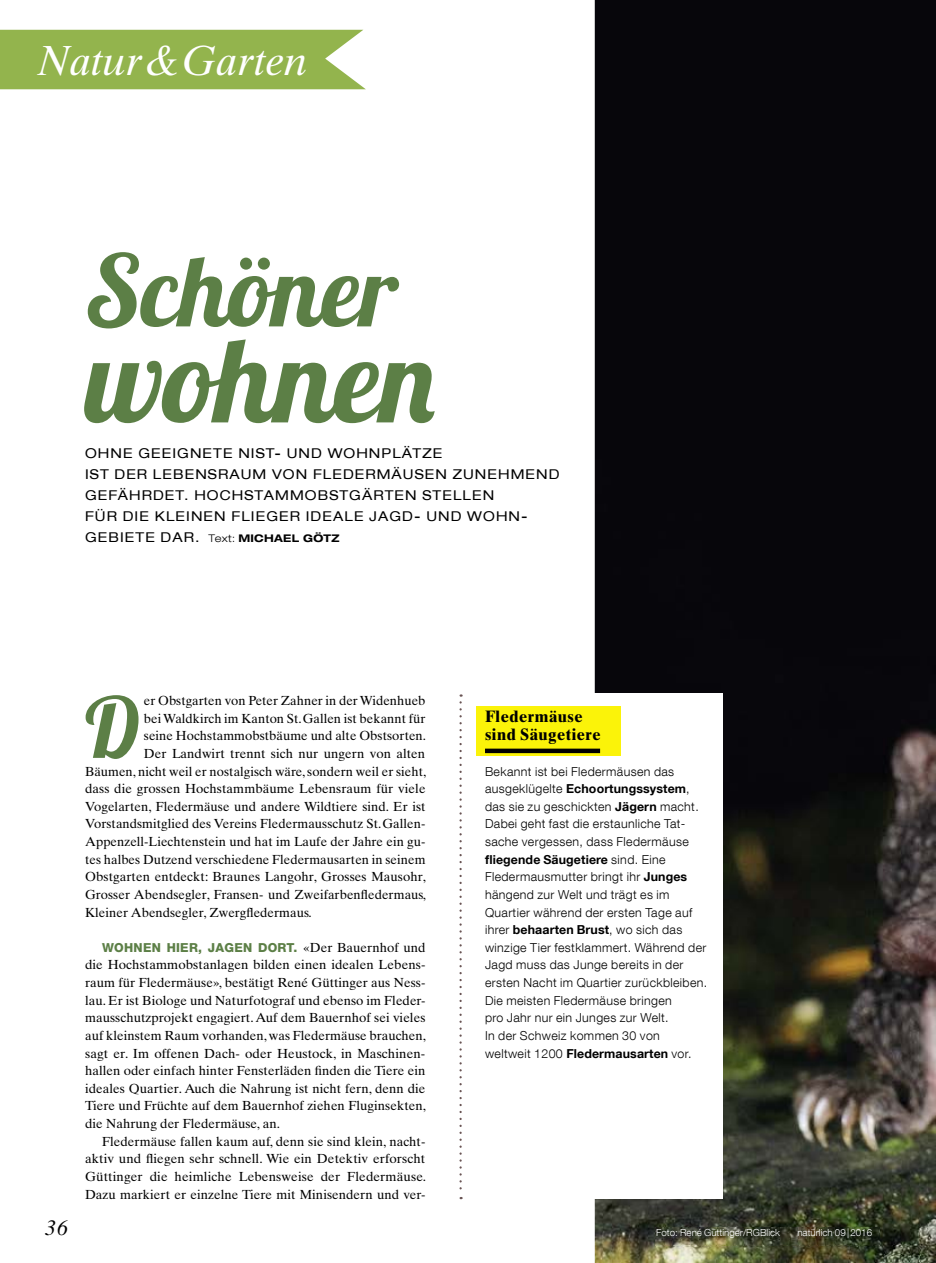
<style>
.page{position:relative;width:936px;height:1263px;background:#fff}
.page>*{position:absolute;margin:0;border:0;box-sizing:border-box;transform-origin:0 0}
.t1{font:118.5px "Lobster 1.4";color:#5c7f46}
.t2{font:99px "Lobster 1.4";color:#5c7f46}
.t3{font:83.7px "Lobster 1.4";color:#5c7f46}
.t4{font:italic 42px "Times Ten LT Std";color:#fff}
.t5{font:italic 21px "Times Ten LT Std";color:#000}
.t6{font:700 16.5px/17.5px "Times Ten LT Std";letter-spacing:.03em;color:#000}
.t7{font:expanded 13.5px/21px "Helvetica Neue LT Com";letter-spacing:.08em;color:#000}
.t8{font:13.2px/17.7px "Times Ten LT Std";letter-spacing:.005em;color:#000;text-align:justify}
.t9{font:300 12.3px/17.5px "Helvetica Neue LT Com";letter-spacing:.03em;color:#000}
.t10{font:800 12.3px "Helvetica Neue LT Com";letter-spacing:.02em;color:#5c7f46}
.t11{font:300 9.75px "Helvetica Neue LT Com";color:#fff}
.s1{font-weight:300;font-size:10.5px}
.s2{font-weight:700;font-size:10.5px}
.s3{font-family:"Times Ten LT Std";font-weight:400;font-size:13.2px;color:#000}
.s4{font-weight:700}
</style>
<div class="page">
<img style="left:594px;top:0;width:341px;height:1263px">
<div style="left:0;top:30px;width:366px;height:59px;background:#93b44d"></div>
<img style="left:655px;top:1227px;width:224px;height:18px">
<div style="left:476px;top:693px;width:247px;height:506px;background:#fff"></div>
<div style="left:476px;top:706px;width:145px;height:50px;background:#fbf309"></div>
<hr style="left:485px;top:749px;width:115px;height:4px;background:#000">
<svg style="left:459px;top:694px;width:2px;height:505px"></svg>
<h3 class="t4" style="left:37px;top:36px;width:272px">Natur &amp;Garten</h3>
<h2 class="t2" style="left:85px;top:227px;width:314px">Schöner</h2>
<h1 class="t1" style="left:85px;top:304px;width:351px">wohnen</h1>
<p class="t7" style="left:85px;top:442px;width:476px">OHNE GEEIGNETE NIST- UND WOHNPLÄTZE<br>IST DER LEBENSRAUM VON FLEDERMÄUSEN ZUNEHMEND GEFÄHRDET. HOCHSTAMMOBSTGÄRTEN STELLEN<br>FÜR DIE KLEINEN FLIEGER IDEALE JAGD- UND WOHN-GEBIETE DAR. <span class="s1">Text:</span> <span class="s2">MICHAEL GÖTZ</span></p>
<h3 class="t5" style="left:45px;top:1216px;width:24px">36</h3>
<h3 class="t3" style="left:85px;top:674px;width:56px">D</h3>
<p class="t8" style="left:144px;top:692px;width:283px">er Obstgarten von Peter Zahner in der Widenhueb</p>
<p class="t8" style="left:144px;top:709px;width:283px">bei Waldkirch im Kanton St. Gallen ist bekannt für</p>
<p class="t8" style="left:144px;top:727px;width:284px">seine Hochstammobstbäume und alte Obstsorten.</p>
<p class="t8" style="left:144px;top:744px;width:283px">Der Landwirt trennt sich nur ungern von alten</p>
<p class="t8" style="left:85px;top:762px;width:343px">Bäumen, nicht weil er nostalgisch wäre, sondern weil er sieht,</p>
<p class="t8" style="left:85px;top:780px;width:342px">dass die grossen Hochstammbäume Lebensraum für viele</p>
<p class="t8" style="left:85px;top:797px;width:342px">Vogelarten, Fledermäuse und andere Wildtiere sind. Er ist</p>
<p class="t8" style="left:85px;top:815px;width:342px">Vorstandsmitglied des Vereins Fledermausschutz St. Gallen-</p>
<p class="t8" style="left:85px;top:833px;width:342px">Appenzell-Liechtenstein und hat im Laufe der Jahre ein gu-</p>
<p class="t8" style="left:85px;top:850px;width:342px">tes halbes Dutzend verschiedene Fledermausarten in seinem</p>
<p class="t8" style="left:85px;top:868px;width:342px">Obstgarten entdeckt: Braunes Langohr, Grosses Mausohr,</p>
<p class="t8" style="left:85px;top:885px;width:342px">Grosser Abendsegler, Fransen- und Zweifarbenfledermaus,</p>
<p class="t8" style="left:85px;top:903px;width:228px">Kleiner Abendsegler, Zwergfledermaus.</p>
<p class="t10" style="left:102px;top:940px;width:325px">WOHNEN HIER, JAGEN DORT. <span class="s3">«Der Bauernhof und</span></p>
<p class="t8" style="left:85px;top:956px;width:342px">die Hochstammobstanlagen bilden einen idealen Lebens&shy;raum für Fledermäuse», bestätigt René Güttinger aus Ness&shy;lau. Er ist Biologe und Naturfotograf und ebenso im Fleder&shy;mausschutzprojekt engagiert. Auf dem Bauernhof sei vieles auf kleinstem Raum vorhanden, was Fledermäuse brauchen, sagt er. Im offenen Dach- oder Heustock, in Maschinen&shy;hallen oder einfach hinter Fensterläden finden die Tiere ein ideales Quartier. Auch die Nahrung ist nicht fern, denn die Tiere und Früchte auf dem Bauernhof ziehen Fluginsekten, die Nahrung der Fledermäuse, an.</p>
<p class="t8" style="left:85px;top:1132px;width:342px;text-indent:17px">Fledermäuse fallen kaum auf, denn sie sind klein, nacht&shy;aktiv und fliegen sehr schnell. Wie ein Detektiv erforscht Güttinger die heimliche Lebensweise der Fledermäuse.<br>Dazu markiert er einzelne Tiere mit Minisendern und ver-</p>
<p class="t6" style="left:485px;top:708px;width:117px">Fledermäuse sind Säugetiere</p>
<p class="t9" style="left:485px;top:762px;width:224px">Bekannt ist bei Fledermäusen das ausgeklügelte <span class="s4">Echoortungssystem</span>, das sie zu geschickten <span class="s4">Jägern</span> macht.<br>Dabei geht fast die erstaunliche Tat&shy;sache vergessen, dass Fledermäuse <span class="s4">fliegende Säugetiere</span> sind. Eine Fledermausmutter bringt ihr <span class="s4">Junges </span>hängend zur Welt und trägt es im Quartier während der ersten Tage auf ihrer <span class="s4">behaarten Brust</span>, wo sich das winzige Tier festklammert. Während der Jagd muss das Junge bereits in der ersten Nacht im Quartier zurückbleiben.<br>Die meisten Fledermäuse bringen<br>pro Jahr nur ein Junges zur Welt.<br>In der Schweiz kommen 30 von weltweit 1200 <span class="s4">Fledermausarten</span> vor.</p>
<p class="t11" style="left:656px;top:1226px;width:125px">Foto: René Güttinger/RGBlick</p>
<p class="t11" style="left:797px;top:1226px;width:76px">natürlich 09 | 2016</p>
</div>
